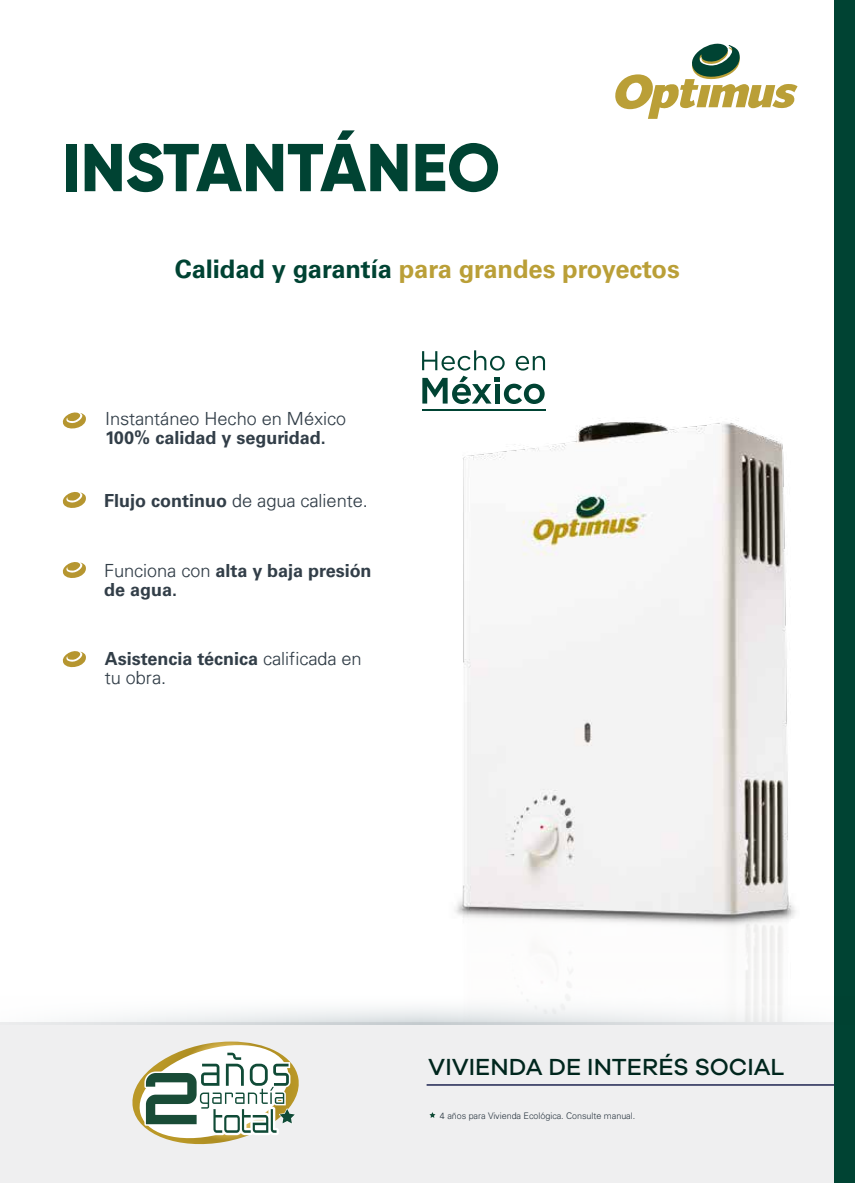
<style>
.page{position:relative;width:855px;height:1183px;background:#fff}
.page>*{position:absolute;margin:0;border:0;box-sizing:border-box;transform-origin:0 0}
.t1{font:800 67.5px "Gilroy";letter-spacing:-.005em;color:#004333}
.t2{font:700 25.5px "Univers LT Std";letter-spacing:-.005em;color:#ba9f37}
.t3{font:500 24px "Galano Grotesque";color:#00261d}
.t4{font:700 18px/19.5px "Univers LT Std";color:#323e48}
.t5{font:300 18px "Univers";color:#323e48}
.t6{font:300 9px "Univers";color:#323e48}
.s1{color:#004333}
.s2{font-family:"Univers LT Std";font-weight:700}
.s3{font-family:"Univers";font-weight:300}
</style>
<div class="page">
<img style="left:422px;top:361px;width:374px;height:632px">
<div style="left:0;top:1022px;width:855px;height:160px;background:#efeff0"></div>
<hr style="left:426px;top:1083px;width:429px;height:2px;background:#1f2552">
<svg style="left:615px;top:43px;width:182px;height:76px"></svg>
<div style="left:834px;top:0;width:21px;height:1182px;background:#004333"></div>
<svg style="left:73px;top:993px;width:710px;height:31px"></svg>
<svg style="left:62px;top:412px;width:24px;height:17px"></svg>
<svg style="left:62px;top:492px;width:24px;height:16px"></svg>
<svg style="left:62px;top:562px;width:24px;height:16px"></svg>
<svg style="left:62px;top:651px;width:24px;height:17px"></svg>
<svg style="left:132px;top:1041px;width:167px;height:104px"></svg>
<svg style="left:429px;top:1112px;width:6px;height:5px"></svg>
<svg style="left:422px;top:350px;width:123px;height:54px"></svg>
<hr style="left:422px;top:409px;width:123px;height:1px;background:#004333">
<h1 class="t1" style="left:62px;top:125px;width:440px">INSTANTÁNEO</h1>
<h2 class="t2" style="left:175px;top:254px;width:506px"><span class="s1">Calidad y garantía</span> para grandes proyectos</h2>
<p class="t5" style="left:105px;top:407px;width:243px">Instantáneo Hecho en México</p>
<p class="t4" style="left:105px;top:428px;width:222px">100% calidad y seguridad.</p>
<p class="t5" style="left:104px;top:489px;width:265px"><span class="s2">Flujo continuo</span> de agua caliente.</p>
<p class="t4" style="left:104px;top:560px;width:269px"><span class="s3">Funciona con</span> alta y baja presión de agua.</p>
<p class="t4" style="left:105px;top:648px;width:258px">Asistencia técnica <span class="s3">calificada en</span></p>
<p class="t5" style="left:105px;top:667px;width:63px">tu obra.</p>
<h3 class="t3" style="left:428px;top:1052px;width:358px">VIVIENDA DE INTERÉS SOCIAL</h3>
<p class="t6" style="left:440px;top:1110px;width:197px">4 años para Vivienda Ecológica. Consulte manual.</p>
</div>
